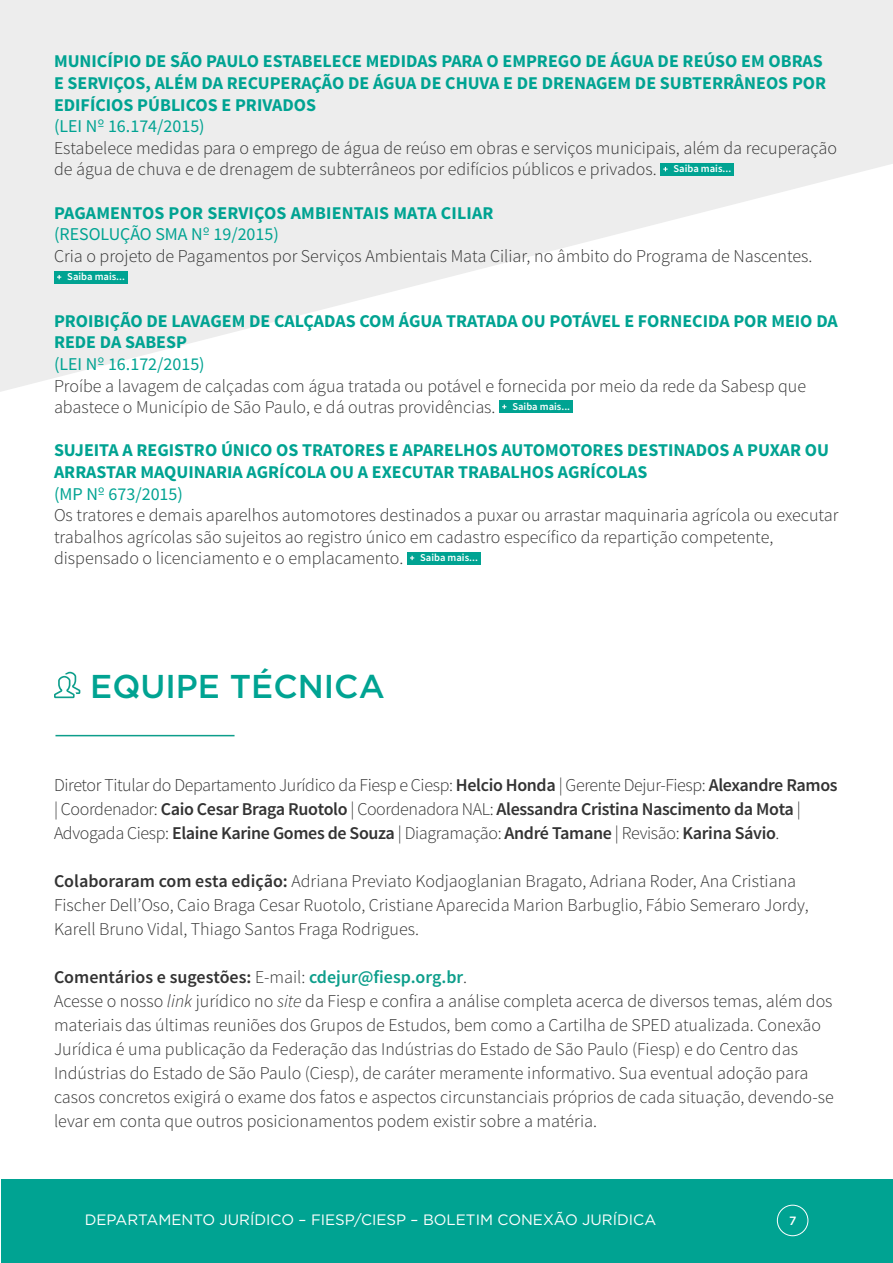
<style>
.page{position:relative;width:893px;height:1263px;background:#fff}
.page>*{position:absolute;margin:0;border:0;box-sizing:border-box;transform-origin:0 0}
.t1{font:500 33px "Gotham";color:#00a392}
.t2{font:300 18px/21.6px "Source Sans Pro";color:#333}
.t3{font:700 18px/21.6px "Source Sans Pro";color:#00a392}
.t4{font:300 18px/24px "Source Sans Pro";letter-spacing:-.02em;color:#333}
.t5{font:15px "Gotham";color:#fff}
.t6{font:500 12px "Gotham";color:#fff}
.t7{font:600 10.5px "Source Sans Pro";color:#fff}
.s1{font-weight:400}
.s2{font-family:"Gotham";font-weight:400}
.s3{font-weight:300;color:#333}
.s4{font-weight:700;color:#00a392}
.s5{font-weight:400;color:#00a392}
.s6{font-family:"Gotham";font-weight:400;color:#00a392}
.s7{font-weight:600}
.s8{font-weight:600;color:#0d9e8b}
.s9{font-style:italic}
</style>
<div class="page">
<div style="left:1px;top:1179px;width:891px;height:83px;background:#00a392"></div>
<div style="left:777px;top:1205px;width:31px;height:31px;border:1px solid #fff;border-radius:50%"></div>
<svg style="left:0;top:0;width:893px;height:392px;fill:#ededed"></svg>
<hr style="left:55px;top:735px;width:180px;height:1px;background:#0d9e8b">
<svg style="left:54px;top:672px;width:26px;height:26px"></svg>
<div style="left:660px;top:163px;width:74px;height:13px;background:#00a392"></div>
<svg style="left:663px;top:167px;width:5px;height:4px"></svg>
<div style="left:54px;top:271px;width:73px;height:13px;background:#00a392"></div>
<svg style="left:57px;top:275px;width:4px;height:4px"></svg>
<div style="left:499px;top:400px;width:74px;height:13px;background:#00a392"></div>
<svg style="left:502px;top:405px;width:4px;height:4px"></svg>
<div style="left:407px;top:552px;width:73px;height:12px;background:#00a392"></div>
<svg style="left:410px;top:556px;width:4px;height:4px"></svg>
<p class="t3" style="left:54px;top:51px;width:784px">MUNICÍPIO DE SÃO PAULO ESTABELECE MEDIDAS PARA O EMPREGO DE ÁGUA DE REÚSO EM OBRAS E SERVIÇOS, ALÉM DA RECUPERAÇÃO DE ÁGUA DE CHUVA E DE DRENAGEM DE SUBTERRÂNEOS POR EDIFÍCIOS PÚBLICOS E PRIVADOS<br><span class="s1">(LEI N</span><span class="s2">º</span> <span class="s1">16.174/2015)<br></span><span class="s3">Estabelece medidas para o emprego de água de reúso em obras e serviços municipais, além da recuperação de água de chuva e de drenagem de subterrâneos por edifícios públicos e privados.</span> <sup>Saiba</sup> <sup>mais...</sup></p>
<p class="t2" style="left:54px;top:202px;width:760px"><span class="s4">PAGAMENTOS POR SERVIÇOS AMBIENTAIS MATA CILIAR<br></span><span class="s5">(RESOLUÇÃO SMA N</span><span class="s6">º</span> <span class="s5">19/2015)<br></span>Cria o projeto de Pagamentos por Serviços Ambientais Mata Ciliar, no âmbito do Programa de Nascentes.</p>
<p class="t7" style="left:67px;top:270px;width:59px">Saiba mais...</p>
<p class="t2" style="left:54px;top:310px;width:785px"><span class="s4">PROIBIÇÃO DE LAVAGEM DE CALÇADAS COM ÁGUA TRATADA OU POTÁVEL E FORNECIDA POR MEIO DA REDE DA SABESP<br></span><span class="s5">(LEI N</span><span class="s6">º</span> <span class="s5">16.172/2015)<br></span>Proíbe a lavagem de calçadas com água tratada ou potável e fornecida por meio da rede da Sabesp que abastece o Município de São Paulo, e dá outras providências. <sup>Saiba</sup> <sup>mais...</sup></p>
<p class="t2" style="left:54px;top:440px;width:786px"><span class="s4">SUJEITA A REGISTRO ÚNICO OS TRATORES E APARELHOS AUTOMOTORES DESTINADOS A PUXAR OU ARRASTAR MAQUINARIA AGRÍCOLA OU A EXECUTAR TRABALHOS AGRÍCOLAS<br></span><span class="s5">(MP N</span><span class="s6">º</span> <span class="s5">673/2015)<br></span>Os tratores e demais aparelhos automotores destinados a puxar ou arrastar maquinaria agrícola ou executar trabalhos agrícolas são sujeitos ao registro único em cadastro específico da repartição competente, dispensado o licenciamento e o emplacamento. <sup>Saiba</sup> <sup>mais...</sup></p>
<h1 class="t1" style="left:90px;top:665px;width:296px">EQUIPE TÉCNICA</h1>
<p class="t4" style="left:54px;top:773px;width:785px">Diretor Titular do Departamento Jurídico da Fiesp e Ciesp: <span class="s7">Helcio Honda</span> | Gerente Dejur-Fiesp: <span class="s7">Alexandre Ramos </span>| Coordenador: <span class="s7">Caio Cesar Braga Ruotolo</span> | Coordenadora NAL: <span class="s7">Alessandra Cristina Nascimento da Mota</span> |<br>Advogada Ciesp: <span class="s7">Elaine Karine Gomes de Souza</span> | Diagramação: <span class="s7">André Tamane</span> | Revisão: <span class="s7">Karina Sávio</span>.</p>
<p class="t2" style="left:54px;top:869px;width:756px;line-height:24px"><span class="s7">Colaboraram com esta edição:</span> Adriana Previato Kodjaoglanian Bragato, Adriana Roder, Ana Cristiana<br>Fischer Dell’Oso, Caio Braga Cesar Ruotolo, Cristiane Aparecida Marion Barbuglio, Fábio Semeraro Jordy,<br>Karell Bruno Vidal, Thiago Santos Fraga Rodrigues.</p>
<p class="t2" style="left:54px;top:965px;width:781px;line-height:24px"><span class="s7">Comentários e sugestões:</span> E-mail: <span class="s8">cdejur@fiesp.org.br</span>.<br>Acesse o nosso <span class="s9">link</span> jurídico no <span class="s9">site</span> da Fiesp e confira a análise completa acerca de diversos temas, além dos materiais das últimas reuniões dos Grupos de Estudos, bem como a Cartilha de SPED atualizada. Conexão Jurídica é uma publicação da Federação das Indústrias do Estado de São Paulo (Fiesp) e do Centro das Indústrias do Estado de São Paulo (Ciesp), de caráter meramente informativo. Sua eventual adoção para casos concretos exigirá o exame dos fatos e aspectos circunstanciais próprios de cada situação, devendo-se levar em conta que outros posicionamentos podem existir sobre a matéria.</p>
<p class="t5" style="left:85px;top:1210px;width:573px">DEPARTAMENTO JURÍDICO – FIESP/CIESP – BOLETIM CONEXÃO JURÍDICA</p>
<p class="t6" style="left:789px;top:1213px;width:9px">7</p>
</div>
